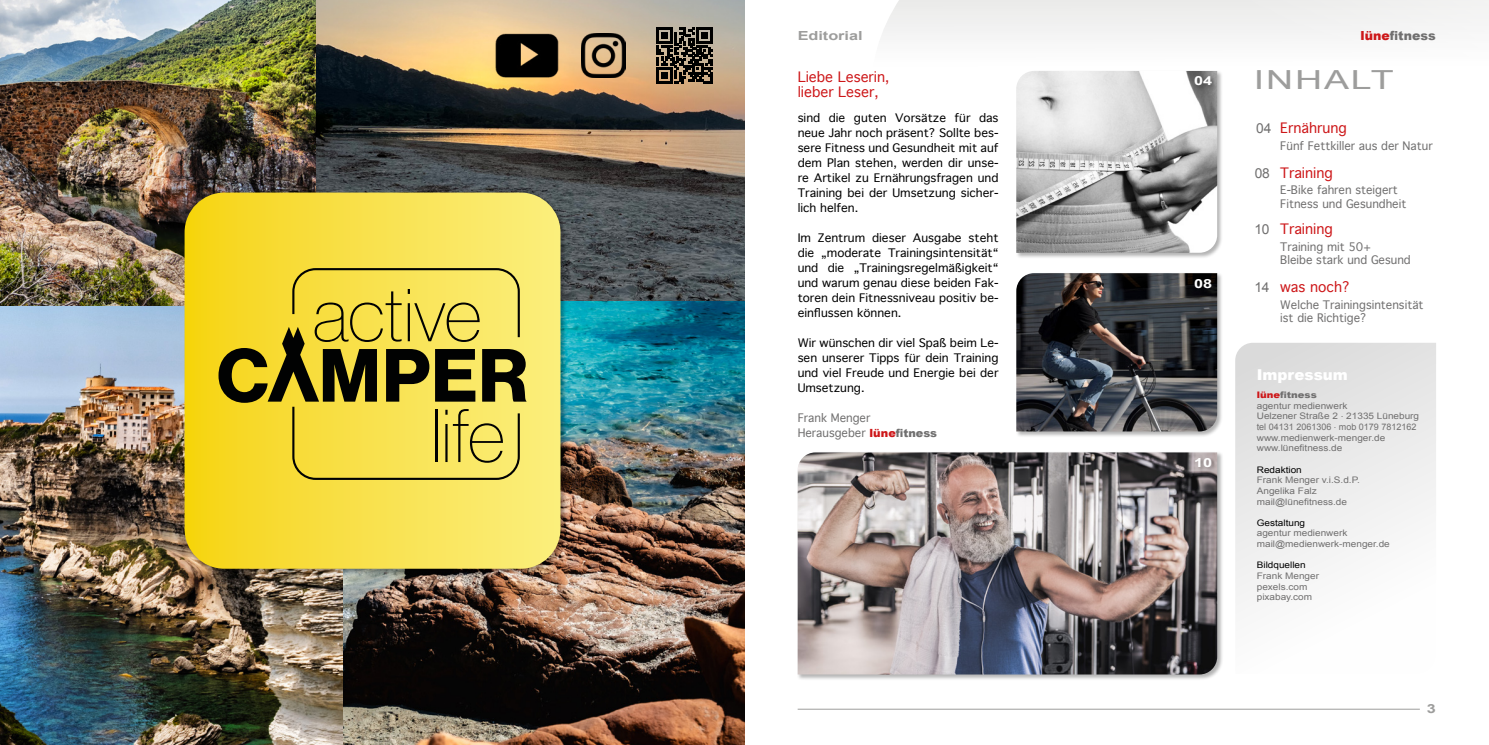
<style>
.page{position:relative;width:1489px;height:745px;background:#fff}
.page>*{position:absolute;margin:0;border:0;box-sizing:border-box;transform-origin:0 0}
.t1{font:26.25px "Arial";letter-spacing:.05em;color:#9d9d9c;scale:1.43 1}
.t2{font:900 15px "Arial";color:#fff}
.t3{font:13.75px/15px "Geneva";color:#cd1719}
.t4{font:900 12.5px "Arial";color:#706f6f}
.t5{font:700 12.5px "Arial";color:#9d9d9c;scale:1.3 1}
.t6{font:700 12.5px "Arial";color:#fff;scale:1.3 1}
.t7{font:11.25px/15px "Geneva";color:#000;text-align:justify;scale:1.04 1}
.t8{font:11.25px/13.5px "Geneva";color:#706f6f}
.t9{font:9px/10.6px "Arial";color:#706f6f;scale:1.11 1}
.t10{font:9px "Arial";color:#000;scale:1.11 1}
.s1{font-family:"Arial";font-weight:900;color:#cd1719}
.s2{font-family:"Arial";font-weight:900}
.s3{color:#cd1719}
.s4{font-family:"Arial";color:#706f6f}
.s5{font-weight:900;color:#cd1719}
.s6{font-weight:900}
</style>
<div class="page">
<svg style="left:882px;top:0;width:606px;height:353px"></svg>
<div style="left:797px;top:451px;width:426px;height:229px;background:#000;opacity:.3"></div>
<img style="left:797px;top:452px;width:420px;height:222px">
<div style="left:1015px;top:272px;width:208px;height:165px;background:#000;opacity:.3"></div>
<img style="left:1016px;top:273px;width:201px;height:158px">
<div style="left:1015px;top:70px;width:208px;height:188px;background:#000;opacity:.3"></div>
<img style="left:1016px;top:71px;width:201px;height:181px">
<hr style="left:797px;top:708px;width:622px;height:1px;background:#9d9d9c">
<svg style="left:1235px;top:342px;width:200px;height:264px;fill:#ebebeb"></svg>
<div style="left:1193px;top:75px;width:24px;height:16px;background:#000;opacity:.3"></div>
<div style="left:1194px;top:456px;width:23px;height:16px;background:#000;opacity:.3"></div>
<img style="left:316px;top:0;width:428px;height:301px">
<img style="left:342px;top:301px;width:402px;height:443px">
<img style="left:0;top:0;width:316px;height:306px">
<img style="left:0;top:306px;width:342px;height:438px">
<svg style="left:656px;top:27px;width:56px;height:56px;background:#463e33"></svg>
<img style="left:476px;top:5px;width:101px;height:101px">
<img style="left:581px;top:33px;width:45px;height:45px">
<div style="left:184px;top:192px;width:382px;height:382px;background:#000;opacity:.3"></div>
<svg style="left:184px;top:192px;width:376px;height:376px;background:#f5dd49"></svg>
<svg style="left:218px;top:268px;width:308px;height:211px;background:#c7b43b"></svg>
<p class="t5" style="left:797px;top:27px;width:52px">Editorial</p>
<p class="t3" style="left:797px;top:69px;width:93px">Liebe Leserin, lieber Leser,</p>
<p class="t7" style="left:797px;top:110px;width:195px">sind die guten Vorsätze für das neue Jahr noch präsent? Sollte bes&shy;sere Fitness und Gesundheit mit auf dem Plan stehen, werden dir unse&shy;re Artikel zu Ernährungsfragen und Training bei der Umsetzung sicher&shy;lich helfen.</p>
<p class="t7" style="left:797px;top:230px;width:195px">Im Zentrum dieser Ausgabe steht die „moderate Trainingsintensität“ und die „Trainingsregelmäßigkeit“ und warum genau diese beiden Fak&shy;toren dein Fitnessniveau positiv be&shy;einflussen können.</p>
<p class="t7" style="left:797px;top:335px;width:195px">Wir wünschen dir viel Spaß beim Le&shy;sen unserer Tipps für dein Training und viel Freude und Energie bei der Umsetzung.</p>
<p class="t8" style="left:797px;top:410px;width:141px;line-height:15px">Frank Menger<br>Herausgeber <span class="s1">lüne</span><span class="s2">fitness</span></p>
<p class="t6" style="left:1194px;top:73px;width:15px">04</p>
<p class="t6" style="left:1193px;top:276px;width:15px">08</p>
<p class="t6" style="left:1193px;top:454px;width:15px">10</p>
<p class="t4" style="left:1360px;top:26px;width:77px"><span class="s3">lüne</span>fitness</p>
<h1 class="t1" style="left:1253px;top:63px;width:99px">INHALT</h1>
<p class="t3" style="left:1255px;top:121px;width:92px"><span class="s4">04</span> Ernährung</p>
<p class="t8" style="left:1280px;top:139px;width:154px">Fünf Fettkiller aus der Natur</p>
<p class="t3" style="left:1254px;top:165px;width:80px"><span class="s4">08</span> Training</p>
<p class="t8" style="left:1280px;top:183px;width:128px">E-Bike fahren steigert<br>Fitness und Gesundheit</p>
<p class="t3" style="left:1254px;top:222px;width:80px"><span class="s4">10</span> Training</p>
<p class="t8" style="left:1280px;top:240px;width:132px">Training mit 50+<br>Bleibe stark und Gesund</p>
<p class="t3" style="left:1254px;top:280px;width:97px"><span class="s4">14</span> was noch?</p>
<p class="t8" style="left:1280px;top:298px;width:145px">Welche Trainingsintensität ist die Richtige?</p>
<h2 class="t2" style="left:1256px;top:363px;width:93px">Impressum</h2>
<p class="t9" style="left:1256px;top:389px;width:148px"><span class="s5">lüne</span><span class="s6">fitness<br></span>agentur medienwerk<br>Uelzener Straße 2 . 21335 Lüneburg tel 04131 2061306 . mob 0179 7812162 www.medienwerk-menger.de www.lünefitness.de</p>
<p class="t10" style="left:1256px;top:463px;width:42px">Redaktion</p>
<p class="t9" style="left:1256px;top:474px;width:94px">Frank Menger v.i.S.d.P.<br>Angelika Falz mail@lünefitness.de</p>
<p class="t10" style="left:1256px;top:516px;width:45px">Gestaltung</p>
<p class="t9" style="left:1256px;top:527px;width:121px">agentur medienwerk mail@medienwerk-menger.de</p>
<p class="t10" style="left:1256px;top:559px;width:46px">Bildquellen</p>
<p class="t9" style="left:1256px;top:570px;width:58px">Frank Menger pexels.com pixabay.com</p>
<p class="t5" style="left:1426px;top:700px;width:8px">3</p>
</div>
